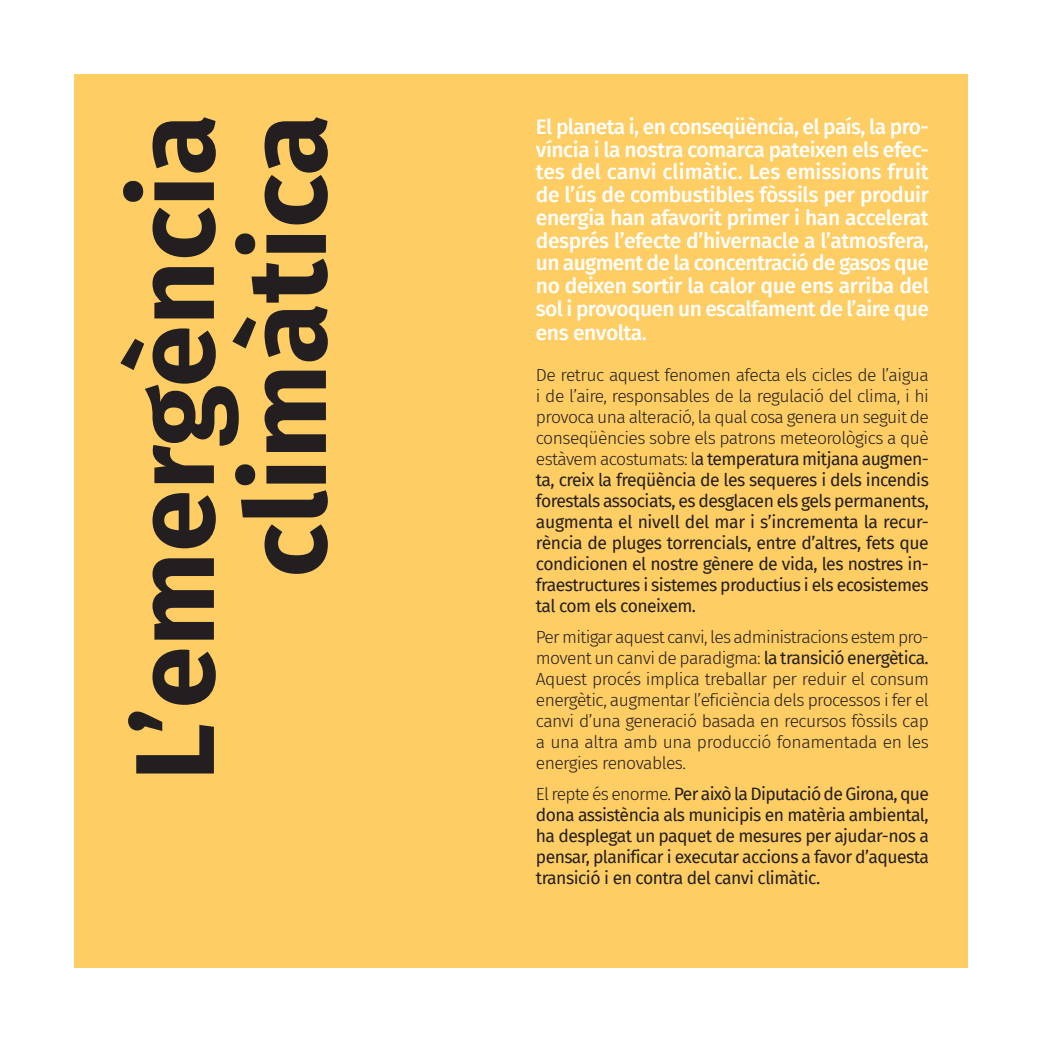
<style>
.page{position:relative;width:1042px;height:1042px;background:#fff}
.page>*{position:absolute;margin:0;border:0;box-sizing:border-box;transform-origin:0 0}
.t1{font:700 112px/112px "Fira Sans";color:#231f20;text-align:right}
.t2{font:500 21px/22.9px "Fira Sans";letter-spacing:-.03em;color:#fff;text-align:justify}
.t3{font:17.5px/21px "Fira Sans";letter-spacing:-.03em;color:#231f20;text-align:justify}
.t4{font:300 17.5px/21px "Fira Sans";letter-spacing:-.025em;color:#231f20;text-align:justify}
.s1{font-weight:300}
.s2{font-weight:400}
</style>
<div class="page">
<div style="left:74px;top:74px;width:893px;height:893px;background:#fecd64"></div>
<h1 class="t1" style="left:111px;top:781px;width:668px;rotate:-90deg">L’emergència climàtica</h1>
<p class="t2" style="left:536px;top:114px;width:395px">El planeta i, en conseqüència, el país, la pro&shy;víncia i la nostra comarca pateixen els efec&shy;tes del canvi climàtic. Les emissions fruit de l’ús de combustibles fòssils per produir energia han afavorit primer i han accelerat després l’efecte d’hivernacle a l’atmosfera, un augment de la concentració de gasos que no deixen sortir la calor que ens arriba del sol i provoquen un escalfament de l’aire que ens envolta.</p>
<p class="t3" style="left:536px;top:364px;width:394px"><span class="s1">De retruc aquest fenomen afecta els cicles de l’aigua i de l’aire, responsables de la regulació del clima, i hi provoca una alteració, la qual cosa genera un seguit de conseqüències sobre els patrons meteorològics a què estàvem acostumats: l</span>a temperatura mitjana augmen&shy;ta, creix la freqüència de les sequeres i dels incendis forestals associats, es desglacen els gels permanents, augmenta el nivell del mar i s’incrementa la recur&shy;rència de pluges torrencials, entre d’altres, fets que condicionen el nostre gènere de vida, les nostres in&shy;fraestructures i sistemes productius i els ecosistemes tal com els coneixem.</p>
<p class="t4" style="left:536px;top:626px;width:394px">Per mitigar aquest canvi, les administracions estem pro&shy;movent un canvi de paradigma: <span class="s2">la transició energètica.<br></span>Aquest procés implica treballar per reduir el consum energètic, augmentar l’eficiència dels processos i fer el canvi d’una generació basada en recursos fòssils cap a una altra amb una producció fonamentada en les energies renovables.</p>
<p class="t3" style="left:536px;top:783px;width:395px"><span class="s1">El repte és enorme.</span> Per això la Diputació de Girona, que dona assistència als municipis en matèria ambiental, ha desplegat un paquet de mesures per ajudar-nos a pensar, planificar i executar accions a favor d’aquesta transició i en contra del canvi climàtic.</p>
</div>
